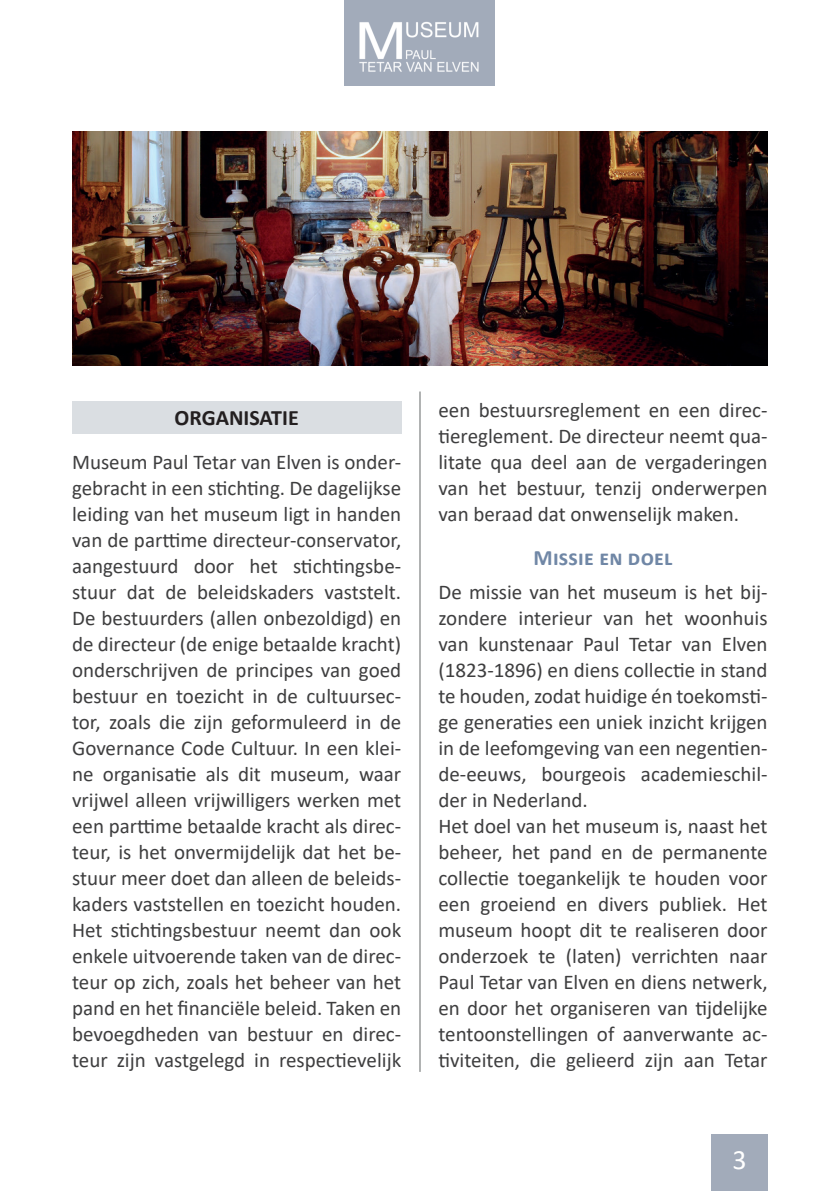
<style>
.page{position:relative;width:840px;height:1191px;background:#fff}
.page>*{position:absolute;margin:0;border:0;box-sizing:border-box;transform-origin:0 0}
.t1{font:28px "Calibri";color:#fff}
.t2{font:700 22px "Calibri";letter-spacing:.01em;color:#7087a6}
.t3{font:700 22px "Calibri";color:#231f20}
.t4{font:21px/26px "Calibri";color:#3e3e3f;text-align:justify}
</style>
<div class="page">
<div style="left:344px;top:0;width:150px;height:85px;background:#a2abba"></div>
<div style="left:710px;top:1134px;width:57px;height:57px;background:#a2abba"></div>
<img style="left:359px;top:21px;width:120px;height:51px">
<hr style="left:419px;top:391px;width:1px;height:680px;background:#636767">
<div style="left:72px;top:401px;width:329px;height:32px;background:#dadee2"></div>
<img style="left:72px;top:131px;width:695px;height:234px">
<p class="t3" style="left:174px;top:402px;width:126px">ORGANISATIE</p>
<p class="t4" style="left:72px;top:448px;width:330px">Museum Paul Tetar van Elven is onder&shy;gebracht in een stichting. De dagelijkse leiding van het museum ligt in handen van de parttime directeur-conservator, aangestuurd door het stichtingsbe&shy;stuur dat de beleidskaders vaststelt.<br>De bestuurders (allen onbezoldigd) en de directeur (de enige betaalde kracht) onderschrijven de principes van goed bestuur en toezicht in de cultuursec&shy;tor, zoals die zijn geformuleerd in de Governance Code Cultuur. In een klei&shy;ne organisatie als dit museum, waar vrijwel alleen vrijwilligers werken met een parttime betaalde kracht als direc&shy;teur, is het onvermijdelijk dat het be&shy;stuur meer doet dan alleen de beleids&shy;kaders vaststellen en toezicht houden.<br>Het stichtingsbestuur neemt dan ook enkele uitvoerende taken van de direc&shy;teur op zich, zoals het beheer van het pand en het financiële beleid. Taken en bevoegdheden van bestuur en direc&shy;teur zijn vastgelegd in respectievelijk</p>
<p class="t4" style="left:438px;top:397px;width:330px">een bestuursreglement en een direc&shy;tiereglement. De directeur neemt qua&shy;litate qua deel aan de vergaderingen van het bestuur, tenzij onderwerpen van beraad dat onwenselijk maken.</p>
<p class="t2" style="left:533px;top:542px;width:140px">Missie en doel</p>
<p class="t4" style="left:438px;top:578px;width:330px;text-align:left">De missie van het museum is het bij&shy;zondere interieur van het woonhuis van kunstenaar Paul Tetar van Elven (1823-1896) en diens collectie in stand te houden, zodat huidige én toekomsti&shy;ge generaties een uniek inzicht krijgen in de leefomgeving van een negentien&shy;de-eeuws, bourgeois academieschil&shy;der in Nederland.<br>Het doel van het museum is, naast het beheer, het pand en de permanente collectie toegankelijk te houden voor een groeiend en divers publiek. Het museum hoopt dit te realiseren door onderzoek te (laten) verrichten naar Paul Tetar van Elven en diens netwerk, en door het organiseren van tijdelijke tentoonstellingen of aanverwante ac&shy;tiviteiten, die gelieerd zijn aan Tetar</p>
<h1 class="t1" style="left:732px;top:1140px;width:16px">3</h1>
</div>
